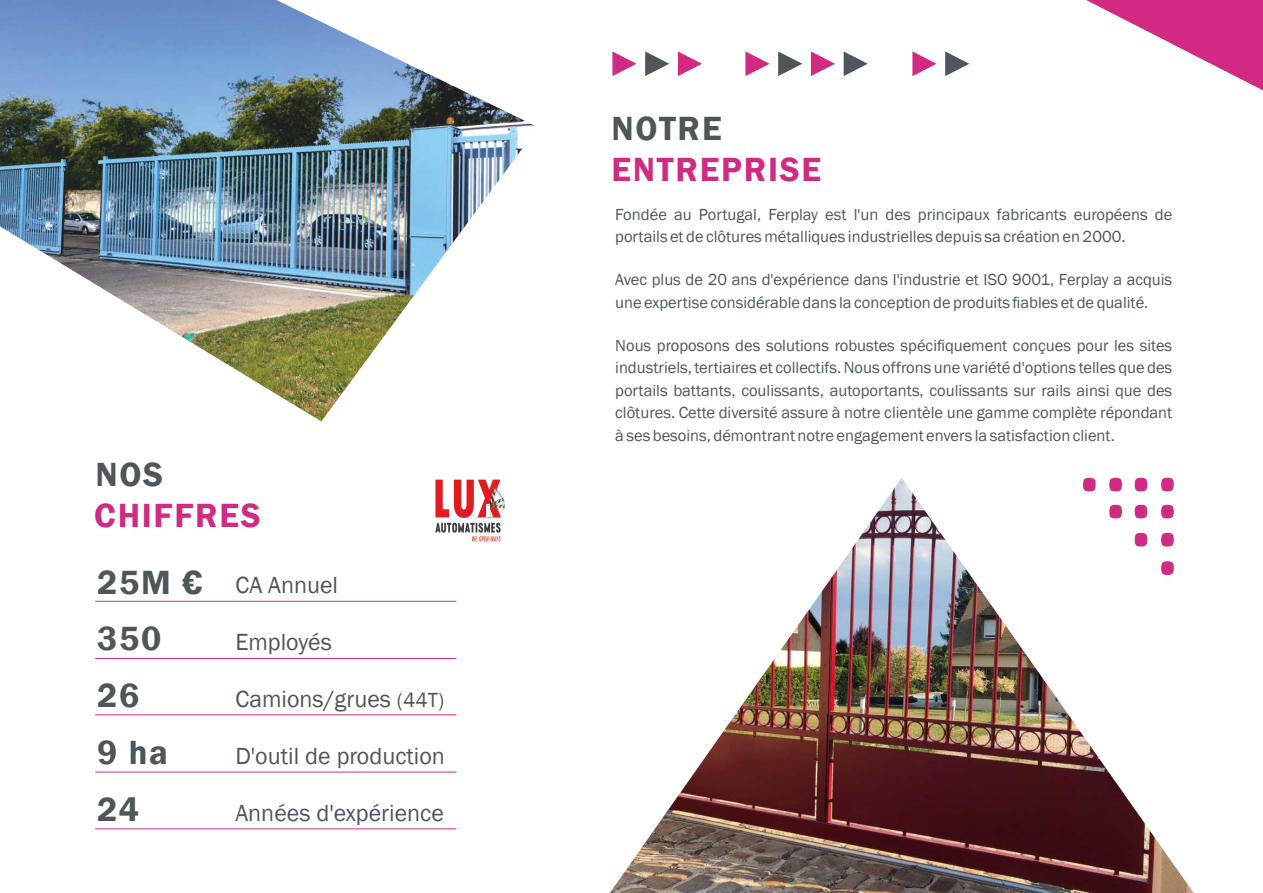
<style>
.page{position:relative;width:1263px;height:893px;background:#fff}
.page>*{position:absolute;margin:0;border:0;box-sizing:border-box;transform-origin:0 0}
.t1{font:600 34.5px/56.8px "Franklin Gothic";letter-spacing:.05em;color:#4e565a}
.t2{font:600 34.5px "Franklin Gothic";letter-spacing:.05em;color:#d02a82}
.t3{font:24px "Franklin Gothic";color:#4e565a}
.t4{font:16.5px/22.5px "Franklin Gothic";color:#4e565a}
.s1{font-size:21px}
</style>
<div class="page">
<svg style="left:844px;top:51px;width:24px;height:25px"></svg>
<svg style="left:811px;top:51px;width:24px;height:25px"></svg>
<svg style="left:778px;top:51px;width:24px;height:25px"></svg>
<svg style="left:745px;top:51px;width:25px;height:25px"></svg>
<svg style="left:678px;top:51px;width:24px;height:25px"></svg>
<svg style="left:645px;top:51px;width:24px;height:25px"></svg>
<svg style="left:612px;top:51px;width:25px;height:25px"></svg>
<img style="left:0;top:0;width:535px;height:421px">
<hr style="left:95px;top:601px;width:361px;height:1px;background:#d02a82">
<hr style="left:95px;top:658px;width:361px;height:1px;background:#d02a82">
<hr style="left:95px;top:714px;width:361px;height:1px;background:#d02a82">
<hr style="left:95px;top:772px;width:361px;height:1px;background:#d02a82">
<hr style="left:95px;top:828px;width:361px;height:1px;background:#d02a82">
<img style="left:610px;top:478px;width:584px;height:415px">
<svg style="left:1086px;top:0;width:177px;height:91px"></svg>
<svg style="left:945px;top:51px;width:24px;height:25px"></svg>
<svg style="left:912px;top:51px;width:24px;height:25px"></svg>
<svg style="left:1161px;top:561px;width:13px;height:14px"></svg>
<svg style="left:1161px;top:533px;width:13px;height:13px"></svg>
<svg style="left:1161px;top:478px;width:13px;height:13px"></svg>
<svg style="left:1161px;top:505px;width:13px;height:13px"></svg>
<svg style="left:1135px;top:478px;width:12px;height:13px"></svg>
<svg style="left:1109px;top:478px;width:13px;height:13px"></svg>
<svg style="left:1083px;top:478px;width:13px;height:13px"></svg>
<svg style="left:1109px;top:505px;width:13px;height:13px"></svg>
<svg style="left:1135px;top:505px;width:12px;height:13px"></svg>
<svg style="left:1135px;top:533px;width:12px;height:13px"></svg>
<img style="left:435px;top:479px;width:71px;height:63px">
<h1 class="t1" style="left:95px;top:448px;width:69px">NOS</h1>
<h1 class="t2" style="left:94px;top:503px;width:168px">CHIFFRES</h1>
<h1 class="t1" style="left:97px;top:556px;width:107px">25M €<br>350<br>26<br>9 ha<br>24</h1>
<h2 class="t3" style="left:235px;top:576px;width:104px">CA Annuel</h2>
<h2 class="t3" style="left:235px;top:633px;width:98px">Employés</h2>
<h2 class="t3" style="left:235px;top:690px;width:210px">Camions/grues <span class="s1">(44T)</span></h2>
<h2 class="t3" style="left:235px;top:747px;width:211px">D'outil de production</h2>
<h2 class="t3" style="left:235px;top:804px;width:210px">Années d'expérience</h2>
<h1 class="t1" style="left:611px;top:102px;width:112px">NOTRE</h1>
<h1 class="t2" style="left:611px;top:156px;width:211px">ENTREPRISE</h1>
<p class="t4" style="left:615px;top:204px;width:558px">Fondée au Portugal, Ferplay est l'un des principaux fabricants européens de portails et de clôtures métalliques industrielles depuis sa création en 2000.</p>
<p class="t4" style="left:615px;top:270px;width:558px">Avec plus de 20 ans d'expérience dans l'industrie et ISO 9001, Ferplay a acquis une expertise considérable dans la conception de produits fiables et de qualité.</p>
<p class="t4" style="left:615px;top:335px;width:559px;text-align:justify">Nous proposons des solutions robustes spécifiquement conçues pour les sites industriels, tertiaires et collectifs. Nous offrons une variété d'options telles que des portails battants, coulissants, autoportants, coulissants sur rails ainsi que des clôtures. Cette diversité assure à notre clientèle une gamme complète répondant à ses besoins, démontrant notre engagement envers la satisfaction client.</p>
</div>
